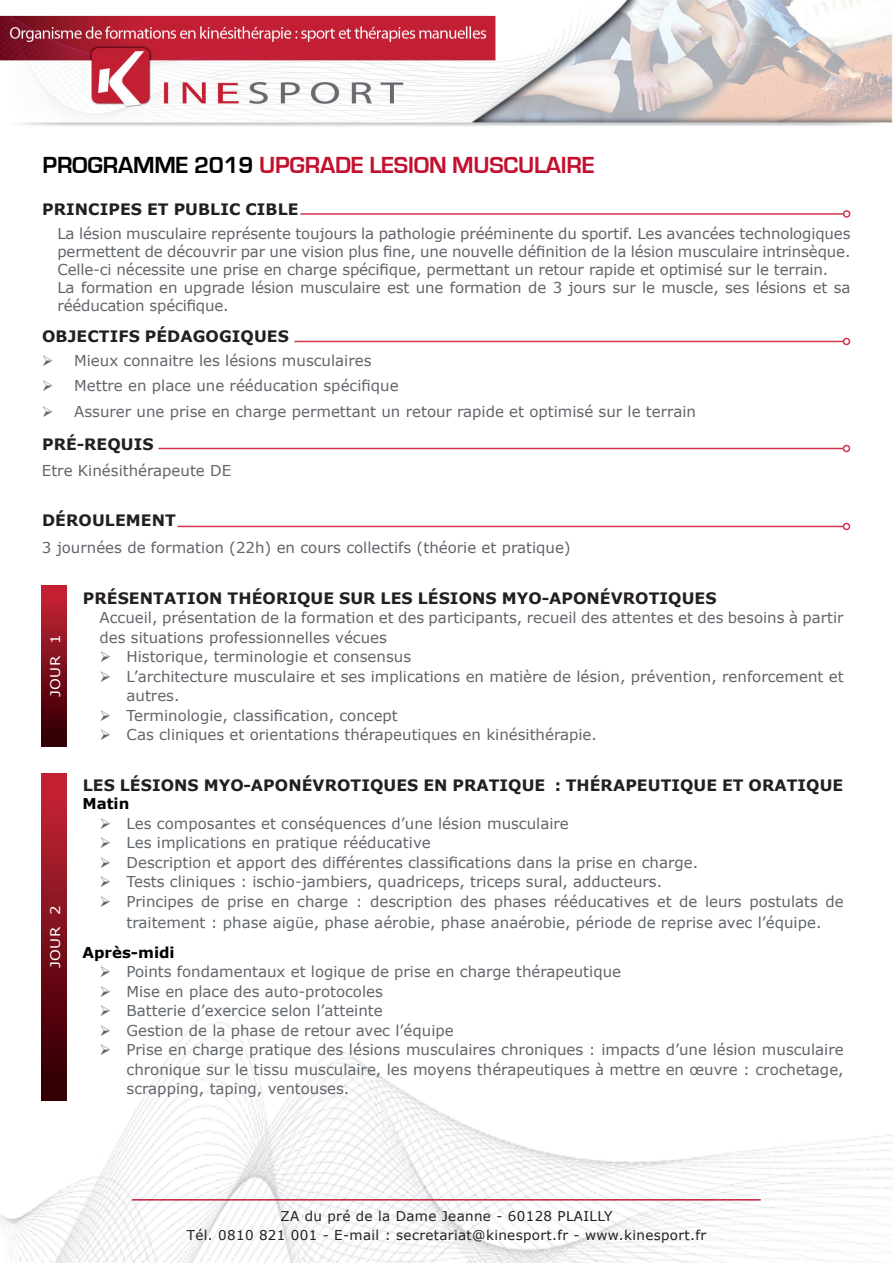
<style>
.page{position:relative;width:893px;height:1263px;background:#fff}
.page>*{position:absolute;margin:0;border:0;box-sizing:border-box;transform-origin:0 0}
.t1{font:700 24px "Eurostile";letter-spacing:-.01em;color:#000}
.t2{font:700 24px "Eurostile";letter-spacing:-.01em;color:#c3102f}
.t3{font:700 15.75px "Verdana";letter-spacing:.005em;color:#231f20}
.t4{font:15px/18px "Verdana";color:#60656a}
.t5{font:700 15px "Verdana";color:#000}
.t6{font:13.5px/19.5px "Verdana";letter-spacing:.025em;color:#231f20;text-align:center}
.t7{font:13.35px "Verdana";letter-spacing:.03em;color:#fff;scale:1.12 1}
.s1{color:#c3102f}
</style>
<div class="page">
<img style="left:0;top:957px;width:893px;height:306px">
<img style="left:0;top:0;width:893px;height:127px">
<hr style="left:300px;top:213px;width:544px;height:2px;background:#d33449">
<div style="left:843px;top:210px;width:7px;height:8px;border:2px solid #d33449;border-radius:50%"></div>
<hr style="left:294px;top:341px;width:549px;height:1px;background:#d33449">
<div style="left:843px;top:338px;width:7px;height:7px;border:2px solid #d33449;border-radius:50%"></div>
<hr style="left:158px;top:448px;width:685px;height:1px;background:#d33449">
<div style="left:843px;top:445px;width:7px;height:7px;border:2px solid #d33449;border-radius:50%"></div>
<hr style="left:178px;top:526px;width:665px;height:1px;background:#d33449">
<div style="left:843px;top:523px;width:7px;height:7px;border:2px solid #d33449;border-radius:50%"></div>
<div style="left:42px;top:586px;width:25px;height:160px;background:linear-gradient(to bottom,#cc2438,#2d0000)"></div>
<div style="left:42px;top:773px;width:25px;height:327px;background:linear-gradient(to bottom,#cc2438,#2b0000)"></div>
<hr style="left:132px;top:1199px;width:629px;height:1px;background:#c31f3b">
<svg style="left:111px;top:977px;width:15px;height:1px"></svg>
<svg style="left:111px;top:997px;width:15px;height:1px"></svg>
<svg style="left:111px;top:1016px;width:15px;height:1px"></svg>
<svg style="left:111px;top:1036px;width:15px;height:1px"></svg>
<svg style="left:111px;top:1055px;width:15px;height:1px"></svg>
<h1 class="t1" style="left:43px;top:152px;width:263px">PROGRAMME 2019 <span class="s1">UPGRA</span></h1>
<h1 class="t2" style="left:335px;top:152px;width:246px">DE LESION MUSCULAIRE</h1>
<p class="t3" style="left:42px;top:198px;width:258px">PRINCIPES ET PUBLIC CIBLE</p>
<p class="t4" style="left:57px;top:224px;width:795px">La lésion musculaire représente toujours la pathologie prééminente du sportif. Les avancées technologiques permettent de découvrir par une vision plus fine, une nouvelle définition de la lésion musculaire intrinsèque.<br>Celle-ci nécessite une prise en charge spécifique, permettant un retour rapide et optimisé sur le terrain.<br>La formation en upgrade lésion musculaire est une formation de 3 jours sur le muscle, ses lésions et sa rééducation spécifique.</p>
<p class="t3" style="left:42px;top:325px;width:248px">OBJECTIFS PÉDAGOGIQUES</p>
<p class="t4" style="left:42px;top:352px;width:331px">➢ Mieux connaitre les lésions musculaires</p>
<p class="t4" style="left:42px;top:377px;width:358px">➢ Mettre en place une rééducation spécifique</p>
<p class="t4" style="left:42px;top:402px;width:656px">➢ Assurer une prise en charge permettant un retour rapide et optimisé sur le terrain</p>
<p class="t3" style="left:42px;top:433px;width:113px">PRÉ-REQUIS</p>
<p class="t4" style="left:42px;top:462px;width:191px">Etre Kinésithérapeute DE</p>
<p class="t3" style="left:42px;top:509px;width:135px">DÉROULEMENT</p>
<p class="t4" style="left:42px;top:538px;width:530px">3 journées de formation (22h) en cours collectifs (théorie et pratique)</p>
<p class="t7" style="left:46px;top:697px;width:58px;rotate:-90deg">JOUR 1</p>
<p class="t7" style="left:46px;top:968px;width:58px;rotate:-90deg">JOUR 2</p>
<p class="t3" style="left:83px;top:587px;width:635px">PRÉSENTATIO N THÉORIQUE SUR LES LÉSIONS MYO-APO NÉVROTIQUES</p>
<p class="t4" style="left:100px;top:608px;width:746px;line-height:19.5px">Accueil, présentation de la formation et des participants, recueil des attentes et des besoins à partir des situations professionnelles vécues</p>
<p class="t4" style="left:100px;top:648px;width:313px">➢ Historique, terminologie et consensus</p>
<p class="t4" style="left:127px;top:666px;width:719px;line-height:19.5px;text-indent:-27px">➢ L’architecture musculaire et ses implications en matière de lésion, prévention, renforcement et autres.</p>
<p class="t4" style="left:100px;top:706px;width:300px">➢ Terminologie, classification, concept</p>
<p class="t4" style="left:100px;top:726px;width:499px">➢ Cas cliniques et orientations thérapeutiques en kinésithérapie.</p>
<p class="t3" style="left:83px;top:774px;width:762px">LES LÉSIO NS MYO-APO NÉVROTIQUES EN PRATIQUE : THÉRAPEUTIQUE ET O RATIQUE</p>
<p class="t5" style="left:83px;top:793px;width:48px">MATIN</p>
<p class="t4" style="left:100px;top:814px;width:471px">➢ Les composantes et conséquences d’une lésion musculaire</p>
<p class="t4" style="left:100px;top:834px;width:333px">➢ Les implications en pratique rééducative</p>
<p class="t4" style="left:100px;top:853px;width:600px">➢ Description et apport des différentes classifications dans la prise en charge.</p>
<p class="t4" style="left:100px;top:873px;width:564px">➢ Tests cliniques : ischio-jambiers, quadriceps, triceps sural, adducteurs.</p>
<p class="t4" style="left:100px;top:891px;width:746px;line-height:21px;text-align:center">➢ Principes de prise en charge : description des phases rééducatives et de leurs postulats de traitement : phase aigüe, phase aérobie, phase anaérobie, période de reprise avec l’équipe.</p>
<p class="t5" style="left:83px;top:942px;width:94px">APRÈS-MIDI</p>
<p class="t4" style="left:100px;top:963px;width:523px">➢ Points fondamentaux et logique de prise en charge thérapeutique</p>
<p class="t4" style="left:100px;top:982px;width:285px">➢ Mise en place des auto-protocoles</p>
<p class="t4" style="left:100px;top:1002px;width:285px">➢ Batterie d’exercice selon l’atteinte</p>
<p class="t4" style="left:100px;top:1021px;width:356px">➢ Gestion de la phase de retour avec l’équipe</p>
<p class="t4" style="left:127px;top:1040px;width:719px;line-height:19.5px;text-align:justify;text-indent:-27px">➢ Prise en charge pratique des lésions musculaires chroniques : impacts d’une lésion musculaire chronique sur le tissu musculaire, les moyens thérapeutiques à mettre en œuvre : crochetage, scrapping, taping, ventouses.</p>
<p class="t6" style="left:187px;top:1206px;width:521px">ZA du pré de la Dame Jeanne - 60128 PLAILLY<br>Tél. 0810 821 001 - E-mail : secretariat@kinesport.fr - www.kinesport.fr</p>
</div>
